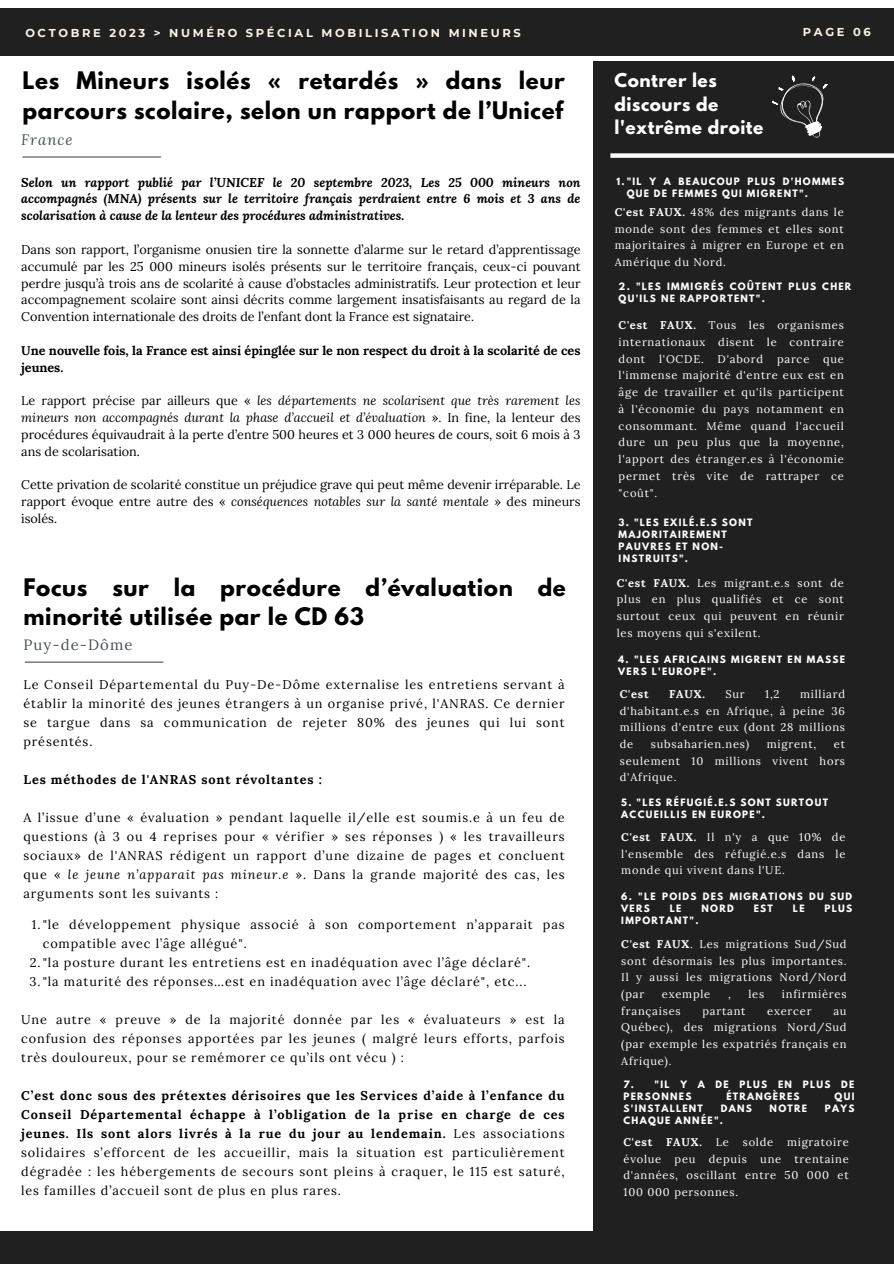
<style>
.page{position:relative;width:894px;height:1264px;background:#fff}
.page>*{position:absolute;margin:0;border:0;box-sizing:border-box;transform-origin:0 0}
.t1{font:700 21.45px/29.2px "League Spartan";letter-spacing:.03em;color:#000}
.t2{font:700 16.95px/23.7px "League Spartan";letter-spacing:.03em;color:#fff}
.t3{font:14.85px "Lora";letter-spacing:.07em;color:#485155}
.t4{font:italic 14.85px "Lora";letter-spacing:.07em;color:#485155}
.t5{font:12.6px/19px "Lora";letter-spacing:.07em;color:#000;text-align:justify}
.t6{font:italic 700 12.6px/16.8px "Lora";color:#000;text-align:justify}
.t7{font:700 12.6px/16.8px "Lora";color:#000}
.t8{font:700 12.6px "Lora";letter-spacing:.07em;color:#000}
.t9{font:700 11.4px "Montserrat";letter-spacing:.23em;color:#fcf2e6}
.t10{font:11.1px/16.8px "Lora";letter-spacing:.07em;color:#fff;text-align:justify}
.t11{font:700 11.1px "Lora";letter-spacing:.07em;color:#fff}
.t12{font:700 9px/12px "League Spartan";letter-spacing:.14em;color:#fff}
.s1{font-style:italic}
.s2{font-weight:700}
</style>
<div class="page">
<div style="left:0;top:8px;width:893px;height:48px;background:#202020"></div>
<div style="left:593px;top:61px;width:300px;height:1202px;background:#202020"></div>
<svg style="left:771px;top:75px;width:56px;height:63px"></svg>
<div style="left:610px;top:153px;width:283px;height:5px;background:#fff"></div>
<div style="left:0;top:1230px;width:893px;height:33px;background:#202020"></div>
<hr style="left:22px;top:156px;width:139px;height:1px;background:#485155">
<hr style="left:25px;top:661px;width:138px;height:1px;background:#485155">
<p class="t9" style="left:25px;top:26px;width:497px">OCTOBRE 2023 &gt; NUMÉRO SPÉCIAL MOBILISATION MINEURS</p>
<p class="t9" style="left:802px;top:24px;width:69px">PAGE 06</p>
<p class="t2" style="left:614px;top:71px;width:150px">Contrer les discours de l'extrême droite</p>
<p class="t1" style="left:22px;top:69px;width:543px">Les Mineurs isolés « retardés » dans leur parcours scolaire, selon un rapport de l’Unicef</p>
<p class="t4" style="left:21px;top:130px;width:53px">France</p>
<p class="t6" style="left:21px;top:173px;width:560px">Selon un rapport publié par l’UNICEF le 20 septembre 2023, Les 25 000 mineurs non accompagnés (MNA) présents sur le territoire français perdraient entre 6 mois et 3 ans de scolarisation à cause de la lenteur des procédures administratives.</p>
<p class="t5" style="left:21px;top:241px;width:560px;line-height:16.8px">Dans son rapport, l’organisme onusien tire la sonnette d’alarme sur le retard d’apprentissage accumulé par les 25 000 mineurs isolés présents sur le territoire français, ceux-ci pouvant perdre jusqu’à trois ans de scolarité à cause d’obstacles administratifs. Leur protection et leur accompagnement scolaire sont ainsi décrits comme largement insatisfaisants au regard de la Convention internationale des droits de l’enfant dont la France est signataire.</p>
<p class="t7" style="left:21px;top:342px;width:560px">Une nouvelle fois, la France est ainsi épinglée sur le non respect du droit à la scolarité de ces jeunes.</p>
<p class="t5" style="left:21px;top:392px;width:560px;line-height:16.8px">Le rapport précise par ailleurs que « <span class="s1">les départements ne scolarisent que très rarement les mineurs non accompagnés durant la phase d’accueil et d’évaluation</span> ». In fine, la lenteur des procédures équivaudrait à la perte d’entre 500 heures et 3 000 heures de cours, soit 6 mois à 3 ans de scolarisation.</p>
<p class="t5" style="left:21px;top:476px;width:560px;line-height:16.8px">Cette privation de scolarité constitue un préjudice grave qui peut même devenir irréparable. Le rapport évoque entre autre des « <span class="s1">conséquences notables sur la santé mentale</span> » des mineurs isolés.</p>
<p class="t12" style="left:626px;top:176px;width:219px;text-indent:-10px">1."IL Y A BEAUCOUP PLUS D'HOMMES<br>QUE DE FEMMES QUI MIGRENT".</p>
<p class="t10" style="left:614px;top:203px;width:230px"><span class="s2">C'est FAUX.</span> 48% des migrants dans le monde sont des femmes et elles sont majoritaires à migrer en Europe et en Amérique du Nord.</p>
<p class="t12" style="left:618px;top:281px;width:234px">2. "LES IMMIGRÉS COÛTENT PLUS CHER<br>QU'ILS NE RAPPORTENT".</p>
<p class="t10" style="left:618px;top:317px;width:227px"><span class="s2">C'est FAUX.</span> Tous les organismes internationaux disent le contraire dont l'OCDE. D'abord parce que l'immense majorité d'entre eux est en âge de travailler et qu'ils participent à l'économie du pays notamment en consommant. Même quand l'accueil dure un peu plus que la moyenne, l'apport des étranger.es à l'économie permet très vite de rattraper ce "coût".</p>
<p class="t12" style="left:618px;top:517px;width:135px">3. "LES EXILÉ.E.S SONT<br>MAJORITAIREMENT<br>PAUVRES ET NON-<br>INSTRUITS".</p>
<p class="t10" style="left:616px;top:574px;width:228px"><span class="s2">C'est FAUX.</span> Les migrant.e.s sont de plus en plus qualifiés et ce sont surtout ceux qui peuvent en réunir les moyens qui s'exilent.</p>
<p class="t12" style="left:618px;top:655px;width:228px">4. "LES AFRICAINS MIGRENT EN MASSE<br>VERS L'EUROPE".</p>
<p class="t11" style="left:619px;top:686px;width:30px">C'est</p>
<p class="t11" style="left:669px;top:686px;width:37px">FAUX.</p>
<p class="t10" style="left:725px;top:685px;width:21px">Sur</p>
<p class="t10" style="left:765px;top:685px;width:16px">1,2</p>
<p class="t1" style="left:23px;top:575px;width:543px">Focus sur la procédure d’évaluation de minorité utilisée par le CD 63</p>
<p class="t3" style="left:23px;top:635px;width:110px">Puy-de-Dôme</p>
<p class="t5" style="left:23px;top:675px;width:542px">Le Conseil Départemental du Puy-De-Dôme externalise les entretiens servant à établir la minorité des jeunes étrangers à un organise privé, l'ANRAS. Ce dernier se targue dans sa communication de rejeter 80% des jeunes qui lui sont présentés.</p>
<p class="t8" style="left:23px;top:771px;width:300px">Les méthodes de l'ANRAS sont révoltantes :</p>
<p class="t5" style="left:23px;top:807px;width:542px">A l’issue d’une « évaluation » pendant laquelle il/elle est soumis.e à un feu de questions (à 3 ou 4 reprises pour « vérifier » ses réponses ) « les travailleurs sociaux» de l'ANRAS rédigent un rapport d’une dizaine de pages et concluent que « <span class="s1">le jeune n’apparait pas mineur.e</span> ». Dans la grande majorité des cas, les arguments sont les suivants :</p>
<p class="t5" style="left:43px;top:915px;width:523px;text-indent:-11px">1."le développement physique associé à son comportement n’apparait pas compatible avec l’âge allégué".</p>
<p class="t5" style="left:30px;top:953px;width:502px">2."la posture durant les entretiens est en inadéquation avec l’âge déclaré".</p>
<p class="t5" style="left:30px;top:972px;width:498px">3."la maturité des réponses…est en inadéquation avec l’âge déclaré", etc...</p>
<p class="t5" style="left:21px;top:1010px;width:544px">Une autre « preuve » de la majorité donnée par les « évaluateurs » est la confusion des réponses apportées par les jeunes ( malgré leurs efforts, parfois très douloureux, pour se remémorer ce qu’ils ont vécu ) :</p>
<p class="t5" style="left:21px;top:1086px;width:545px"><span class="s2">C’est donc sous des prétextes dérisoires que les Services d’aide à l’enfance du Conseil Départemental échappe à l’obligation de la prise en charge de ces jeunes. Ils sont alors livrés à la rue du jour au lendemain.</span> Les associations solidaires s’efforcent de les accueillir, mais la situation est particulièrement dégradée : les hébergements de secours sont pleins à craquer, le 115 est saturé, les familles d’accueil sont de plus en plus rares.</p>
<p class="t10" style="left:619px;top:685px;width:227px;text-indent:180px">milliard d'habitant.e.s en Afrique, à peine 36 millions d'entre eux (dont 28 millions de</p>
<p class="t10" style="left:650px;top:735px;width:100px">subsaharien.nes)</p>
<p class="t10" style="left:766px;top:735px;width:51px">migrent,</p>
<p class="t10" style="left:619px;top:735px;width:227px;text-indent:214px">et seulement 10 millions vivent hors d'Afrique.</p>
<p class="t12" style="left:621px;top:797px;width:208px">5. "LES RÉFUGIÉ.E.S SONT SURTOUT<br>ACCUEILLIS EN EUROPE".</p>
<p class="t10" style="left:621px;top:828px;width:225px"><span class="s2">C'est FAUX.</span> Il n'y a que 10% de l'ensemble des réfugié.e.s dans le monde qui vivent dans l'UE.</p>
<p class="t12" style="left:621px;top:891px;width:232px">6. "LE POIDS DES MIGRATIONS DU SUD<br>VERS</p>
<p class="t12" style="left:669px;top:903px;width:13px">LE</p>
<p class="t12" style="left:701px;top:903px;width:34px">NORD</p>
<p class="t12" style="left:753px;top:903px;width:21px">EST</p>
<p class="t12" style="left:792px;top:903px;width:13px">LE</p>
<p class="t12" style="left:824px;top:903px;width:29px">PLUS</p>
<p class="t12" style="left:621px;top:915px;width:79px">IMPORTANT".</p>
<p class="t10" style="left:621px;top:935px;width:227px"><span class="s2">C'est FAUX</span>. Les migrations Sud/Sud sont désormais les plus importantes.<br>Il y aussi les migrations Nord/Nord (par</p>
<p class="t10" style="left:748px;top:985px;width:17px">les</p>
<p class="t10" style="left:781px;top:985px;width:66px">infirmières</p>
<p class="t10" style="left:661px;top:985px;width:50px">exemple</p>
<p class="t10" style="left:727px;top:985px;width:4px">,</p>
<p class="t10" style="left:621px;top:1002px;width:61px">françaises</p>
<p class="t10" style="left:702px;top:1002px;width:45px">partant</p>
<p class="t10" style="left:767px;top:1002px;width:46px">exercer</p>
<p class="t10" style="left:621px;top:1002px;width:227px;text-indent:212px">au Québec), des migrations Nord/Sud (par exemple les expatriés français en Afrique).</p>
<p class="t12" style="left:623px;top:1079px;width:232px">7. "IL Y A DE PLUS EN PLUS DE<br>PERSONNES</p>
<p class="t12" style="left:726px;top:1091px;width:75px">ÉTRANGÈRES</p>
<p class="t12" style="left:834px;top:1091px;width:21px">QUI</p>
<p class="t12" style="left:623px;top:1103px;width:81px">S'INSTALLENT</p>
<p class="t12" style="left:720px;top:1103px;width:32px">DANS</p>
<p class="t12" style="left:769px;top:1103px;width:39px">NOTRE</p>
<p class="t12" style="left:824px;top:1103px;width:31px">PAYS</p>
<p class="t12" style="left:623px;top:1115px;width:101px">CHAQUE ANNÉE".</p>
<p class="t10" style="left:623px;top:1133px;width:227px"><span class="s2">C'est FAUX.</span> Le solde migratoire évolue peu depuis une trentaine d'années, oscillant entre 50 000 et 100 000 personnes.</p>
</div>
